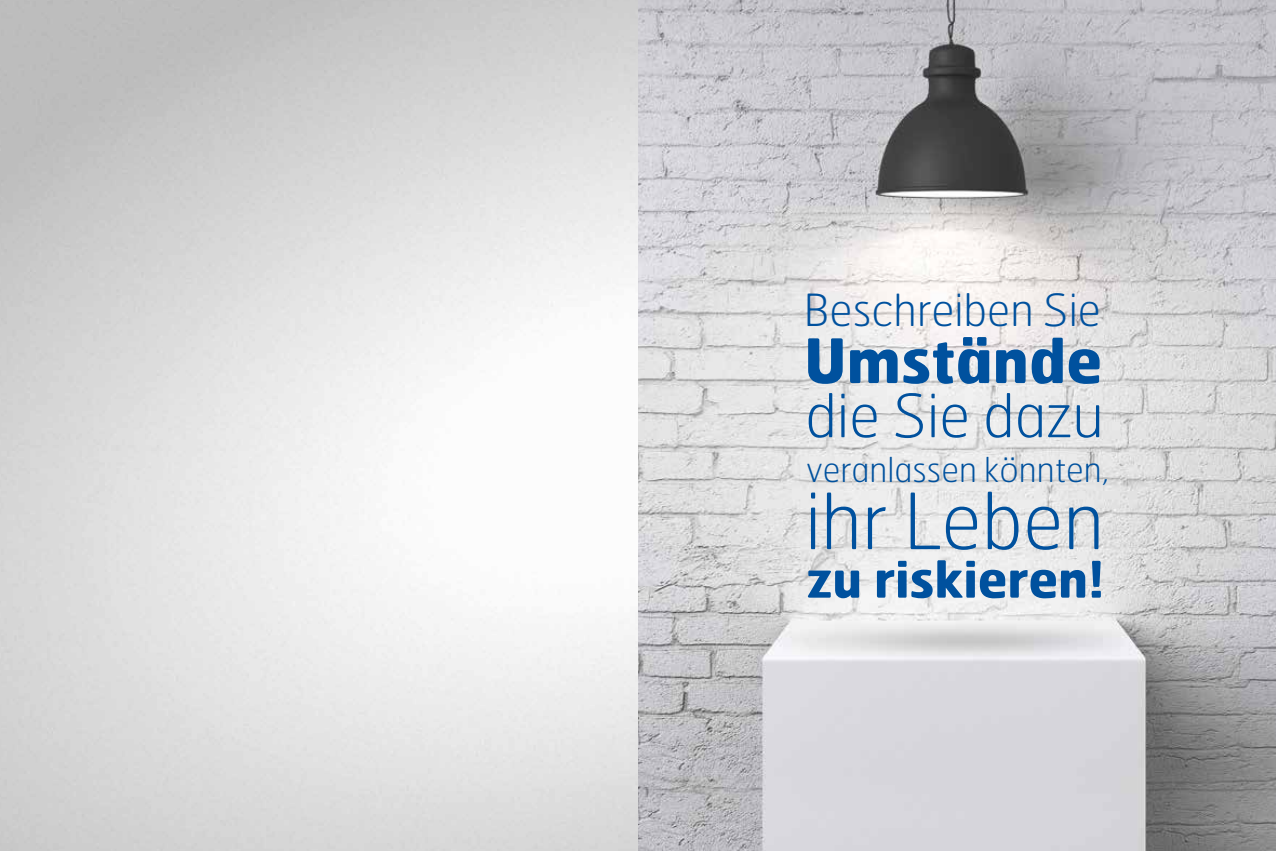
<style>
.page{position:relative;width:1276px;height:851px;background:#fff}
.page>*{position:absolute;margin:0;border:0;box-sizing:border-box;transform-origin:0 0}
.t1{font:100 77.25px "Hermes";color:#00519e}
.t2{font:700 61.05px "Hermes";color:#00519e}
.t3{font:100 59.4px "Hermes";color:#00519e}
.t4{font:700 50.25px "Hermes";color:#00519e}
.t5{font:100 44.25px "Hermes";color:#00519e}
.t6{font:100 33.9px "Hermes";color:#00519e}
</style>
<div class="page">
<img style="left:638px;top:0;width:638px;height:850px">
<h3 class="t5" style="left:804px;top:281px;width:298px">Beschreiben Sie</h3>
<h2 class="t2" style="left:804px;top:321px;width:300px">Umstände</h2>
<h3 class="t3" style="left:805px;top:378px;width:300px">die Sie dazu</h3>
<p class="t6" style="left:806px;top:448px;width:304px">veranlassen könnten,</p>
<h1 class="t1" style="left:805px;top:472px;width:301px">ihr Leben</h1>
<h3 class="t4" style="left:806px;top:546px;width:299px">zu riskieren!</h3>
</div>
